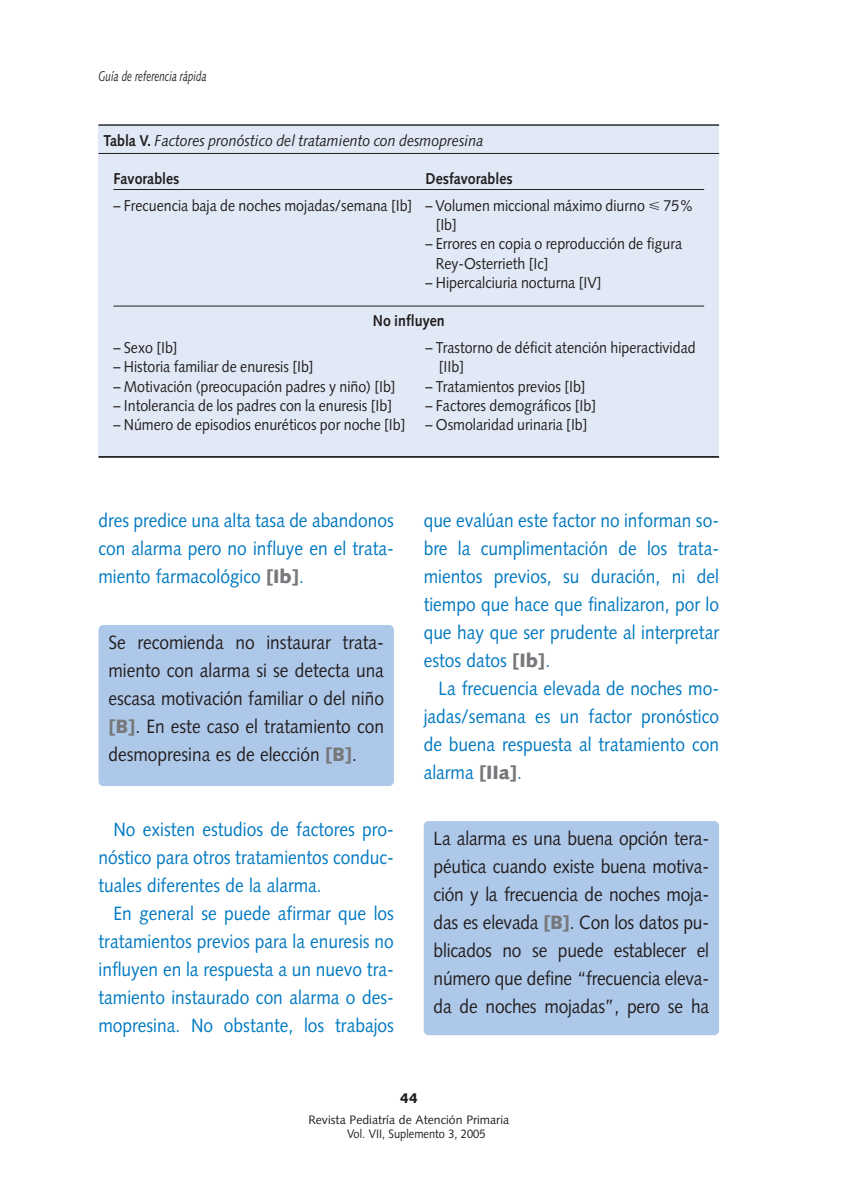
<style>
.page{position:relative;width:844px;height:1191px;background:#fff}
.page>*{position:absolute;margin:0;border:0;box-sizing:border-box;transform-origin:0 0}
.t1{font:19.25px/28px "Syntax";color:#0079c1;text-align:justify;scale:.9 1}
.t2{font:19.25px/28px "Syntax";letter-spacing:-.01em;color:#231f20;text-align:justify;scale:.9 1}
.t3{font:15.75px/19.2px "Syntax";color:#231f20;scale:.9 1}
.t4{font:italic 15.75px "Syntax";color:#231f20;scale:.9 1}
.t5{font:700 15.75px "Syntax";color:#231f20;scale:.9 1}
.t6{font:italic 14px "Syntax";color:#231f20;scale:.7 1}
.t7{font:900 14px "Syntax";color:#231f20}
.t8{font:12.25px/14px "Syntax";color:#231f20}
.s1{font-weight:700;font-style:normal}
.s2{font-weight:900;color:#77787b}
</style>
<div class="page">
<div style="left:423px;top:821px;width:296px;height:214px;background:#aec8e9;border-radius:5px"></div>
<div style="left:98px;top:625px;width:296px;height:161px;background:#aec8e9;border-radius:5px"></div>
<div style="left:98px;top:124px;width:621px;height:333px;background:#e1e9f6"></div>
<hr style="left:98px;top:124px;width:621px;height:2px;background:#231f20">
<hr style="left:98px;top:153px;width:621px;height:1px;background:#231f20">
<hr style="left:113px;top:189px;width:591px;height:1px;background:#231f20">
<hr style="left:113px;top:306px;width:591px;height:1px;background:#231f20">
<hr style="left:98px;top:456px;width:621px;height:2px;background:#231f20">
<p class="t6" style="left:98px;top:70px;width:156px">Guía de referencia rápida</p>
<p class="t4" style="left:103px;top:134px;width:423px"><span class="s1">Tabla V.</span> Factores pronóstico del tratamiento con desmopresina</p>
<p class="t5" style="left:113px;top:172px;width:75px">Favorables</p>
<p class="t5" style="left:425px;top:172px;width:99px">Desfavorables</p>
<p class="t3" style="left:435px;top:197px;width:288px;text-indent:-322px">– Frecuencia baja de noches mojadas/semana [Ib] – Volumen miccional máximo diurno 75% [Ib]</p>
<p class="t3" style="left:435px;top:236px;width:275px;text-indent:-10px">– Errores en copia o reproducción de figura<br>Rey-Osterrieth [Ic]</p>
<p class="t3" style="left:425px;top:274px;width:197px">– Hipercalciuria nocturna [IV]</p>
<p class="t5" style="left:373px;top:314px;width:81px">No influyen</p>
<p class="t3" style="left:113px;top:339px;width:73px">– Sexo [Ib]</p>
<p class="t3" style="left:425px;top:339px;width:302px">– Trastorno de déficit atención hiperactividad</p>
<p class="t3" style="left:113px;top:359px;width:224px">– Historia familiar de enuresis [Ib]</p>
<p class="t3" style="left:438px;top:359px;width:29px">[IIb]</p>
<p class="t3" style="left:113px;top:378px;width:315px">– Motivación (preocupación padres y niño) [Ib]</p>
<p class="t3" style="left:425px;top:378px;width:179px">– Tratamientos previos [Ib]</p>
<p class="t3" style="left:113px;top:397px;width:311px">– Intolerancia de los padres con la enuresis [Ib]</p>
<p class="t3" style="left:425px;top:397px;width:191px">– Factores demográficos [Ib]</p>
<p class="t3" style="left:113px;top:416px;width:326px">– Número de episodios enuréticos por noche [Ib]</p>
<p class="t3" style="left:425px;top:416px;width:182px">– Osmolaridad urinaria [Ib]</p>
<p class="t1" style="left:98px;top:508px;width:329px">dres predice una alta tasa de abandonos con alarma pero no influye en el trata&shy;miento farmacológico <span class="s2">[Ib]</span>.</p>
<p class="t2" style="left:108px;top:630px;width:307px">Se recomienda no instaurar trata&shy;miento con alarma si se detecta una escasa motivación familiar o del niño <span class="s2">[B]</span>. En este caso el tratamiento con desmopresina es de elección <span class="s2">[B]</span>.</p>
<p class="t1" style="left:98px;top:816px;width:329px;text-indent:15px">No existen estudios de factores pro&shy;nóstico para otros tratamientos conduc&shy;tuales diferentes de la alarma.</p>
<p class="t1" style="left:98px;top:900px;width:329px;text-indent:15px">En general se puede afirmar que los tratamientos previos para la enuresis no influyen en la respuesta a un nuevo tra&shy;tamiento instaurado con alarma o des&shy;mopresina. No obstante, los trabajos</p>
<p class="t1" style="left:423px;top:508px;width:329px">que evalúan este factor no informan so&shy;bre la cumplimentación de los trata&shy;mientos previos, su duración, ni del tiempo que hace que finalizaron, por lo que hay que ser prudente al interpretar estos datos <span class="s2">[Ib]</span>.</p>
<p class="t1" style="left:423px;top:676px;width:329px;text-indent:15px">La frecuencia elevada de noches mo&shy;jadas/semana es un factor pronóstico de buena respuesta al tratamiento con alarma <span class="s2">[IIa]</span>.</p>
<p class="t2" style="left:433px;top:826px;width:307px">La alarma es una buena opción tera&shy;péutica cuando existe buena motiva&shy;ción y la frecuencia de noches moja&shy;das es elevada <span class="s2">[B]</span>. Con los datos pu&shy;blicados no se puede establecer el número que define “frecuencia eleva&shy;da de noches mojadas”, pero se ha</p>
<p class="t7" style="left:399px;top:1092px;width:20px">44</p>
<p class="t8" style="left:347px;top:1113px;width:164px;text-indent:-39px">Revista Pediatría de Atención Primaria<br>Vol. VII, Suplemento 3, 2005</p>
</div>
